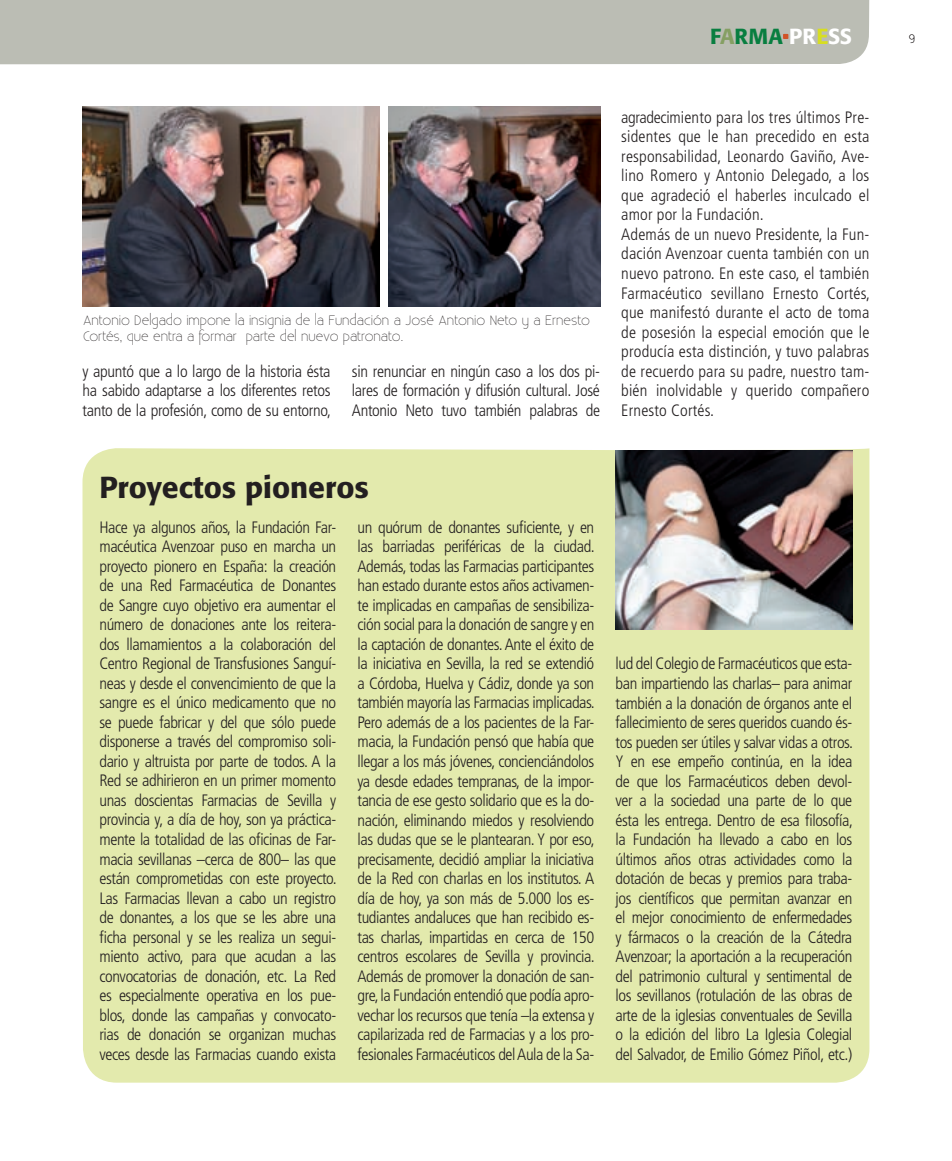
<style>
.page{position:relative;width:952px;height:1161px;background:#fff}
.page>*{position:absolute;margin:0;border:0;box-sizing:border-box;transform-origin:0 0}
.t1{font:500 30px "Formata";color:#231f20}
.t2{font:500 21.6px "Formata";color:#087e40}
.t3{font:300 condensed 16.5px/19.5px "Frutiger";letter-spacing:.01em;color:#231f20;text-align:justify}
.t4{font:300 13.5px/16.5px "Existence";color:#231f20}
.t5{font:300 12px "Existence";color:#231f20}
.s1{color:#859f63}
.s2{color:#fff}
.s3{color:#d7de21}
</style>
<div class="page">
<div style="left:0;top:0;width:870px;height:65px;background:#bbbdb4"></div>
<svg style="left:783px;top:32px;width:5px;height:7px"></svg>
<div style="left:82px;top:448px;width:787px;height:634px;background:#e3eaad"></div>
<img style="left:82px;top:106px;width:297px;height:200px">
<img style="left:389px;top:106px;width:211px;height:200px">
<img style="left:615px;top:450px;width:237px;height:179px">
<h2 class="t2" style="left:710px;top:23px;width:143px">F<span class="s1">A</span>RMA <span class="s2">PR</span><span class="s3">E</span><span class="s2">SS</span></h2>
<p class="t5" style="left:909px;top:32px;width:8px">9</p>
<p class="t4" style="left:83px;top:312px;width:508px">Antonio Delgado impone la insignia de la Fundación a José Antonio Neto y a Ernesto<br>Cortés, que entra a formar parte del nuevo patronato.</p>
<p class="t3" style="left:82px;top:361px;width:250px">y apuntó que a lo largo de la historia ésta ha sabido adaptarse a los diferentes retos tanto de la profesión, como de su entorno,</p>
<p class="t3" style="left:352px;top:361px;width:250px">sin renunciar en ningún caso a los dos pi&shy;lares de formación y difusión cultural. José Antonio Neto tuvo también palabras de</p>
<p class="t3" style="left:621px;top:108px;width:250px;text-align:left">agradecimiento para los tres últimos Pre&shy;sidentes que le han precedido en esta responsabilidad, Leonardo Gaviño, Ave&shy;lino Romero y Antonio Delegado, a los que agradeció el haberles inculcado el amor por la Fundación.<br>Además de un nuevo Presidente, la Fun&shy;dación Avenzoar cuenta también con un nuevo patrono. En este caso, el también Farmacéutico sevillano Ernesto Cortés, que manifestó durante el acto de toma de posesión la especial emoción que le producía esta distinción, y tuvo palabras de recuerdo para su padre, nuestro tam&shy;bién inolvidable y querido compañero Ernesto Cortés.</p>
<h1 class="t1" style="left:99px;top:468px;width:271px">Proyectos pioneros</h1>
<p class="t3" style="left:99px;top:517px;width:239px">Hace ya algunos años, la Fundación Far&shy;macéutica Avenzoar puso en marcha un proyecto pionero en España: la creación de una Red Farmacéutica de Donantes de Sangre cuyo objetivo era aumentar el número de donaciones ante los reitera&shy;dos llamamientos a la colaboración del Centro Regional de Transfusiones Sanguí&shy;neas y desde el convencimiento de que la sangre es el único medicamento que no se puede fabricar y del que sólo puede disponerse a través del compromiso soli&shy;dario y altruista por parte de todos. A la Red se adhirieron en un primer momento unas doscientas Farmacias de Sevilla y provincia y, a día de hoy, son ya práctica&shy;mente la totalidad de las oficinas de Far&shy;macia sevillanas –cerca de 800– las que están comprometidas con este proyecto.<br>Las Farmacias llevan a cabo un registro de donantes, a los que se les abre una ficha personal y se les realiza un segui&shy;miento activo, para que acudan a las convocatorias de donación, etc. La Red es especialmente operativa en los pue&shy;blos, donde las campañas y convocato&shy;rias de donación se organizan muchas veces desde las Farmacias cuando exista</p>
<p class="t3" style="left:357px;top:517px;width:239px">un quórum de donantes suficiente, y en las barriadas periféricas de la ciudad.<br>Además, todas las Farmacias participantes han estado durante estos años activamen&shy;te implicadas en campañas de sensibiliza&shy;ción social para la donación de sangre y en la captación de donantes. Ante el éxito de la iniciativa en Sevilla, la red se extendió a Córdoba, Huelva y Cádiz, donde ya son también mayoría las Farmacias implicadas.<br>Pero además de a los pacientes de la Far&shy;macia, la Fundación pensó que había que llegar a los más jóvenes, concienciándolos ya desde edades tempranas, de la impor&shy;tancia de ese gesto solidario que es la do&shy;nación, eliminando miedos y resolviendo las dudas que se le plantearan. Y por eso, precisamente, decidió ampliar la iniciativa de la Red con charlas en los institutos. A día de hoy, ya son más de 5.000 los es&shy;tudiantes andaluces que han recibido es&shy;tas charlas, impartidas en cerca de 150 centros escolares de Sevilla y provincia.<br>Además de promover la donación de san&shy;gre, la Fundación entendió que podía apro&shy;vechar los recursos que tenía –la extensa y capilarizada red de Farmacias y a los pro&shy;fesionales Farmacéuticos del Aula de la Sa-</p>
<p class="t3" style="left:615px;top:654px;width:239px">lud del Colegio de Farmacéuticos que esta&shy;ban impartiendo las charlas– para animar también a la donación de órganos ante el fallecimiento de seres queridos cuando és&shy;tos pueden ser útiles y salvar vidas a otros.<br>Y en ese empeño continúa, en la idea de que los Farmacéuticos deben devol&shy;ver a la sociedad una parte de lo que ésta les entrega. Dentro de esa filosofía, la Fundación ha llevado a cabo en los últimos años otras actividades como la dotación de becas y premios para traba&shy;jos científicos que permitan avanzar en el mejor conocimiento de enfermedades y fármacos o la creación de la Cátedra Avenzoar; la aportación a la recuperación del patrimonio cultural y sentimental de los sevillanos (rotulación de las obras de arte de la iglesias conventuales de Sevilla o la edición del libro La Iglesia Colegial del Salvador, de Emilio Gómez Piñol, etc.)</p>
</div>
